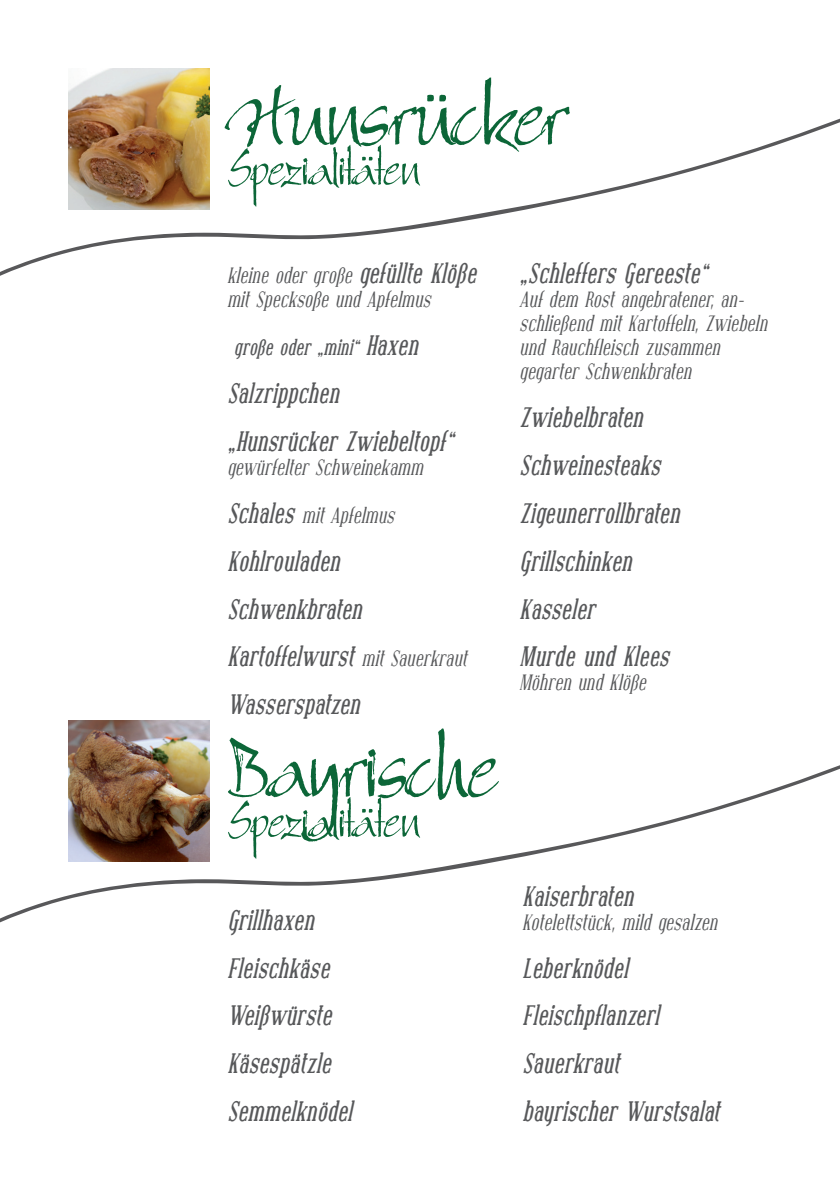
<style>
.page{position:relative;width:840px;height:1191px;background:#fff}
.page>*{position:absolute;margin:0;border:0;box-sizing:border-box;transform-origin:0 0}
.t1{font:90px "Bergell Plain";letter-spacing:-.04em;color:#0c6638}
.t2{font:50px "Bergell Plain";letter-spacing:-.04em;color:#0c6638}
.gerichte{font:italic 700 28px "Covington Cond";color:#57585a}
.zusätze{font:italic 22px/24px "Covington Cond";color:#57585a}
.gerichte-2{font:italic 22px "Covington Cond";color:#57585a}
.gerichte-3{font:italic 700 22px "Covington Cond";color:#57585a}
.s1{font-weight:700;font-size:28px}
.s2{font-size:28px}
.s3{font-weight:400;font-size:22px}
</style>
<div class="page">
<svg style="left:0;top:765px;width:839px;height:158px"></svg>
<svg style="left:0;top:119px;width:839px;height:157px"></svg>
<img style="left:68px;top:68px;width:142px;height:142px">
<img style="left:68px;top:720px;width:142px;height:141px">
<p class="t1" style="left:227px;top:61px;width:343px">Hunsrücker</p>
<p class="t2" style="left:227px;top:138px;width:195px">Spezialitäten</p>
<p class="gerichte-2" style="left:227px;top:264px;width:250px">kleine oder große <span class="s1">gefüllte Klöße</span></p>
<p class="zusätze" style="left:227px;top:288px;width:205px">mit Specksoße und Apfelmus</p>
<p class="gerichte-3" style="left:233px;top:336px;width:185px">große oder „mini“ <span class="s2">Haxen</span></p>
<p class="gerichte" style="left:227px;top:379px;width:113px">Salzrippchen</p>
<p class="gerichte" style="left:227px;top:427px;width:228px">„Hunsrücker Zwiebeltopf“</p>
<p class="zusätze" style="left:227px;top:456px;width:197px">gewürfelter Schweinekamm</p>
<p class="gerichte-2" style="left:227px;top:504px;width:169px"><span class="s1">Schales</span> mit Apfelmus</p>
<p class="gerichte" style="left:227px;top:546px;width:114px">Kohlrouladen</p>
<p class="gerichte" style="left:227px;top:594px;width:136px">Schwenkbraten</p>
<p class="gerichte" style="left:227px;top:642px;width:241px">Kartoffelwurst <span class="s3">mit Sauerkraut</span></p>
<p class="gerichte" style="left:227px;top:690px;width:134px">Wasserspatzen</p>
<p class="t1" style="left:227px;top:712px;width:275px">Bayrische</p>
<p class="t2" style="left:227px;top:790px;width:195px">Spezialitäten</p>
<p class="gerichte" style="left:227px;top:905px;width:88px">Grillhaxen</p>
<p class="gerichte" style="left:227px;top:953px;width:104px">Fleischkäse</p>
<p class="gerichte" style="left:227px;top:1001px;width:105px">Weißwürste</p>
<p class="gerichte" style="left:227px;top:1049px;width:105px">Käsespätzle</p>
<p class="gerichte" style="left:227px;top:1097px;width:126px">Semmelknödel</p>
<p class="gerichte" style="left:519px;top:259px;width:189px">„Schleffers Gereeste“</p>
<p class="zusätze" style="left:519px;top:288px;width:249px">Auf dem Rost angebratener, an&shy;schließend mit Kartoffeln, Zwiebeln und Rauchfleisch zusammen gegarter Schwenkbraten</p>
<p class="gerichte" style="left:519px;top:403px;width:125px">Zwiebelbraten</p>
<p class="gerichte" style="left:519px;top:451px;width:142px">Schweinesteaks</p>
<p class="gerichte" style="left:519px;top:499px;width:161px">Zigeunerrollbraten</p>
<p class="gerichte" style="left:519px;top:546px;width:114px">Grillschinken</p>
<p class="gerichte" style="left:519px;top:594px;width:77px">Kasseler</p>
<p class="gerichte" style="left:519px;top:642px;width:151px">Murde und Klees</p>
<p class="zusätze" style="left:519px;top:671px;width:128px">Möhren und Klöße</p>
<p class="gerichte" style="left:522px;top:881px;width:112px">Kaiserbraten</p>
<p class="zusätze" style="left:522px;top:910px;width:196px">Kotelettstück, mild gesalzen</p>
<p class="gerichte" style="left:522px;top:953px;width:107px">Leberknödel</p>
<p class="gerichte" style="left:522px;top:1001px;width:138px">Fleischpflanzerl</p>
<p class="gerichte" style="left:522px;top:1049px;width:98px">Sauerkraut</p>
<p class="gerichte" style="left:522px;top:1097px;width:198px">bayrischer Wurstsalat</p>
</div>
